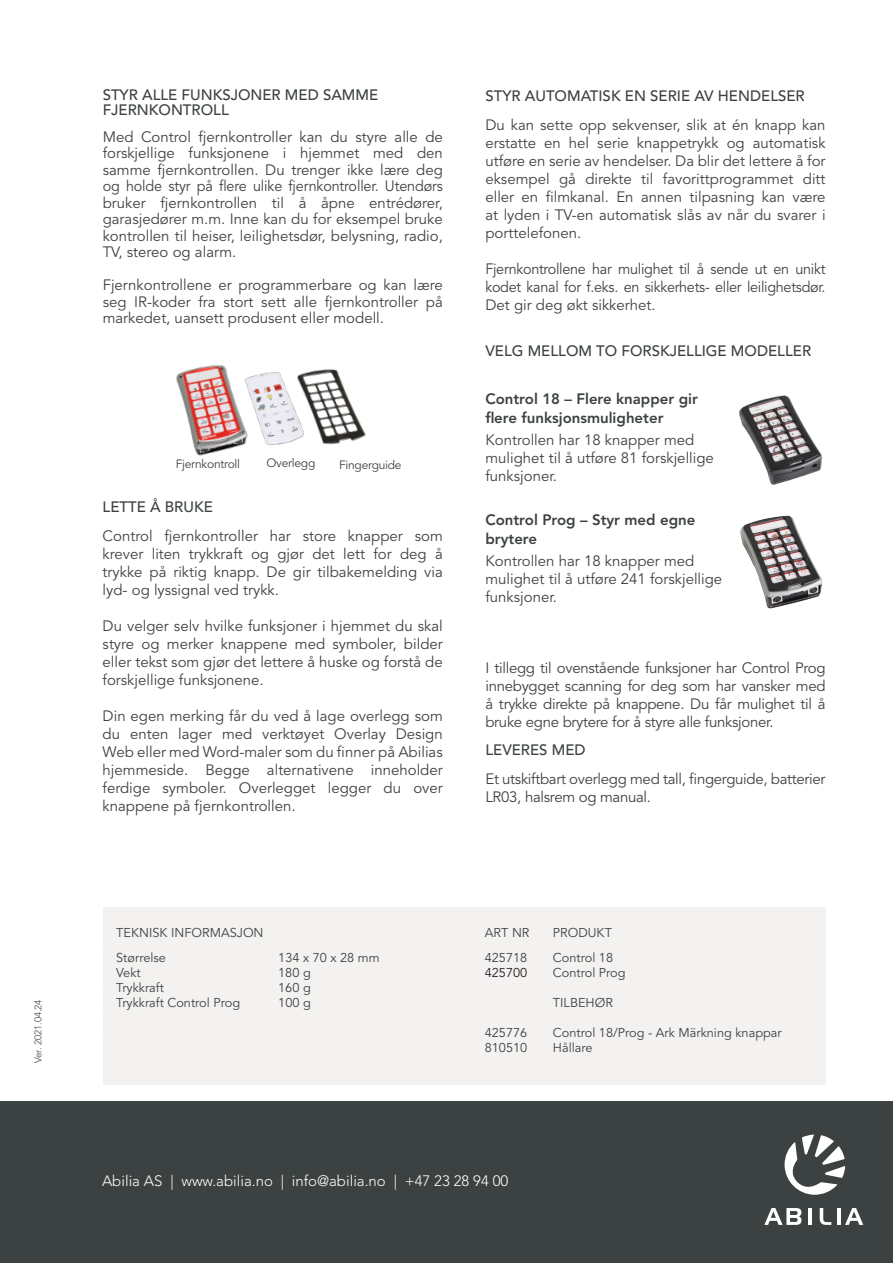
<style>
.page{position:relative;width:893px;height:1263px;background:#fff}
.page>*{position:absolute;margin:0;border:0;box-sizing:border-box;transform-origin:0 0}
.t1{font:15px/18px "Avenir LT Std";color:#414141;text-align:justify}
.t2{font:500 15px/15px "Avenir LT Std";color:#3c4241}
.t3{font:15px/18px "Avenir LT Std";color:#414141;text-align:justify;scale:.96 1}
.t4{font:800 15px/19.2px "Avenir LT Std";color:#3c4241}
.t5{font:15px/18px "Avenir LT Std";letter-spacing:-.02em;color:#414141}
.t6{font:300 15px "Avenir LT Std";color:#fff}
.t7{font:12.75px/21.6px "Avenir LT Std";color:#414141}
.t8{font:12px "Avenir LT Std";letter-spacing:-.02em;color:#414141}
.t9{font:300 9.75px "Avenir LT Std";color:#414141}
.s1{color:#231f20}
</style>
<div class="page">
<div style="left:0;top:1101px;width:893px;height:162px;background:#3c4241"></div>
<svg style="left:764px;top:1208px;width:37px;height:17px"></svg>
<hr style="left:808px;top:1208px;width:4px;height:17px;background:#fff">
<svg style="left:820px;top:1208px;width:11px;height:17px"></svg>
<hr style="left:837px;top:1208px;width:3px;height:17px;background:#fff">
<svg style="left:845px;top:1208px;width:18px;height:17px"></svg>
<svg style="left:784px;top:1134px;width:61px;height:61px"></svg>
<img style="left:176px;top:365px;width:190px;height:91px">
<div style="left:103px;top:907px;width:723px;height:177px;background:#f4f2f0"></div>
<img style="left:740px;top:515px;width:83px;height:94px">
<img style="left:739px;top:395px;width:84px;height:89px">
<p class="t9" style="left:32px;top:1063px;width:65px;rotate:-90deg">Ver. 2021.04.24</p>
<p class="t2" style="left:103px;top:87px;width:277px">STYR ALLE FUNKSJONER MED SAMME<br>FJERNKONTROLL</p>
<p class="t1" style="left:103px;top:129px;width:342px;line-height:16.5px">Med Control fjernkontroller kan du styre alle de forskjellige funksjonene i hjemmet med den samme fjernkontrollen. Du trenger ikke lære deg og holde styr på flere ulike fjernkontroller. Utendørs bruker fjernkontrollen til å åpne entrédører, garasjedører m.m. Inne kan du for eksempel bruke kontrollen til heiser, leilighetsdør, belysning, radio, TV, stereo og alarm.</p>
<p class="t1" style="left:103px;top:277px;width:342px;line-height:16.5px">Fjernkontrollene er programmerbare og kan lære seg IR-koder fra stort sett alle fjernkontroller på markedet, uansett produsent eller modell.</p>
<p class="t8" style="left:176px;top:457px;width:66px">Fjernkontroll</p>
<p class="t8" style="left:266px;top:456px;width:50px">Overlegg</p>
<p class="t8" style="left:339px;top:457px;width:64px">Fingerguide</p>
<p class="t2" style="left:103px;top:500px;width:112px">LETTE Å BRUKE</p>
<p class="t1" style="left:103px;top:527px;width:342px">Control fjernkontroller har store knapper som krever liten trykkraft og gjør det lett for deg å trykke på riktig knapp. De gir tilbakemelding via lyd- og lyssignal ved trykk.</p>
<p class="t1" style="left:103px;top:617px;width:342px">Du velger selv hvilke funksjoner i hjemmet du skal styre og merker knappene med symboler, bilder eller tekst som gjør det lettere å huske og forstå de forskjellige funksjonene.</p>
<p class="t1" style="left:103px;top:707px;width:342px">Din egen merking får du ved å lage overlegg som du enten lager med verktøyet Overlay Design Web eller med Word-maler som du finner på Abilias hjemmeside. Begge alternativene inneholder ferdige symboler. Overlegget legger du over knappene på fjernkontrollen.</p>
<p class="t2" style="left:485px;top:89px;width:321px">STYR AUTOMATISK EN SERIE AV HENDELSER</p>
<p class="t1" style="left:485px;top:116px;width:342px">Du kan sette opp sekvenser, slik at én knapp kan erstatte en hel serie knappetrykk og automatisk utføre en serie av hendelser. Da blir det lettere å for eksempel gå direkte til favorittprogrammet ditt eller en filmkanal. En annen tilpasning kan være at lyden i TV-en automatisk slås av når du svarer i porttelefonen.</p>
<p class="t3" style="left:485px;top:260px;width:356px">Fjernkontrollene har mulighet til å sende ut en unikt kodet kanal for f.eks. en sikkerhets- eller leilighetsdør.<br>Det gir deg økt sikkerhet.</p>
<p class="t2" style="left:485px;top:344px;width:327px">VELG MELLOM TO FORSKJELLIGE MODELLER</p>
<p class="t4" style="left:485px;top:389px;width:214px">Control 18 – Flere knapper gir flere funksjonsmuligheter</p>
<p class="t1" style="left:485px;top:431px;width:230px;text-align:left">Kontrollen har 18 knapper med mulighet til å utføre 81 forskjellige funksjoner.</p>
<p class="t4" style="left:485px;top:510px;width:211px">Control Prog – Styr med egne brytere</p>
<p class="t1" style="left:485px;top:552px;width:238px;text-align:left">Kontrollen har 18 knapper med mulighet til å utføre 241 forskjellige funksjoner.</p>
<p class="t1" style="left:485px;top:659px;width:342px">I tillegg til ovenstående funksjoner har Control Prog innebygget scanning for deg som har vansker med å trykke direkte på knappene. Du får mulighet til å bruke egne brytere for å styre alle funksjoner.</p>
<p class="t2" style="left:485px;top:743px;width:102px">LEVERES MED</p>
<p class="t5" style="left:485px;top:770px;width:342px">Et utskiftbart overlegg med tall, fingerguide, batterier<br>LR03, halsrem og manual.</p>
<p class="t7" style="left:485px;top:922px;width:46px">ART NR</p>
<p class="t7" style="left:553px;top:922px;width:61px">PRODUKT</p>
<p class="t7" style="left:485px;top:947px;width:44px">425718</p>
<p class="t7" style="left:553px;top:951px;width:74px;line-height:15px">Control 18<br>Control Prog</p>
<p class="t7" style="left:553px;top:992px;width:62px">TILBEHØR</p>
<p class="t7" style="left:485px;top:1022px;width:44px">425776</p>
<p class="t7" style="left:553px;top:1022px;width:230px">Control 18/Prog - Ark Märkning knappar</p>
<p class="t7" style="left:485px;top:1037px;width:44px">810510</p>
<p class="t7" style="left:553px;top:1037px;width:41px">Hållare</p>
<p class="t7" style="left:116px;top:920px;width:149px;line-height:25.5px">TEKNISK INFORMASJON<br>Størrelse</p>
<p class="t7" style="left:278px;top:947px;width:103px">134 x 70 x 28 mm</p>
<p class="t7" style="left:103px;top:961px;width:41px">Storlek<br>Vikt</p>
<p class="t7" style="left:485px;top:962px;width:240px"><span class="s1">425700</span>Control 10 - A k Märkning knappar</p>
<p class="t7" style="left:116px;top:962px;width:26px">Vekt</p>
<p class="t7" style="left:278px;top:962px;width:34px">180 g</p>
<p class="t7" style="left:116px;top:977px;width:49px">Trykkraft</p>
<p class="t7" style="left:278px;top:977px;width:34px">160 g</p>
<p class="t7" style="left:116px;top:992px;width:125px">Trykkraft Control Prog</p>
<p class="t7" style="left:278px;top:992px;width:34px">100 g</p>
<p class="t6" style="left:102px;top:1172px;width:408px">Abilia AS | www.abilia.no | info@abilia.no | +47 23 28 94 00</p>
</div>
